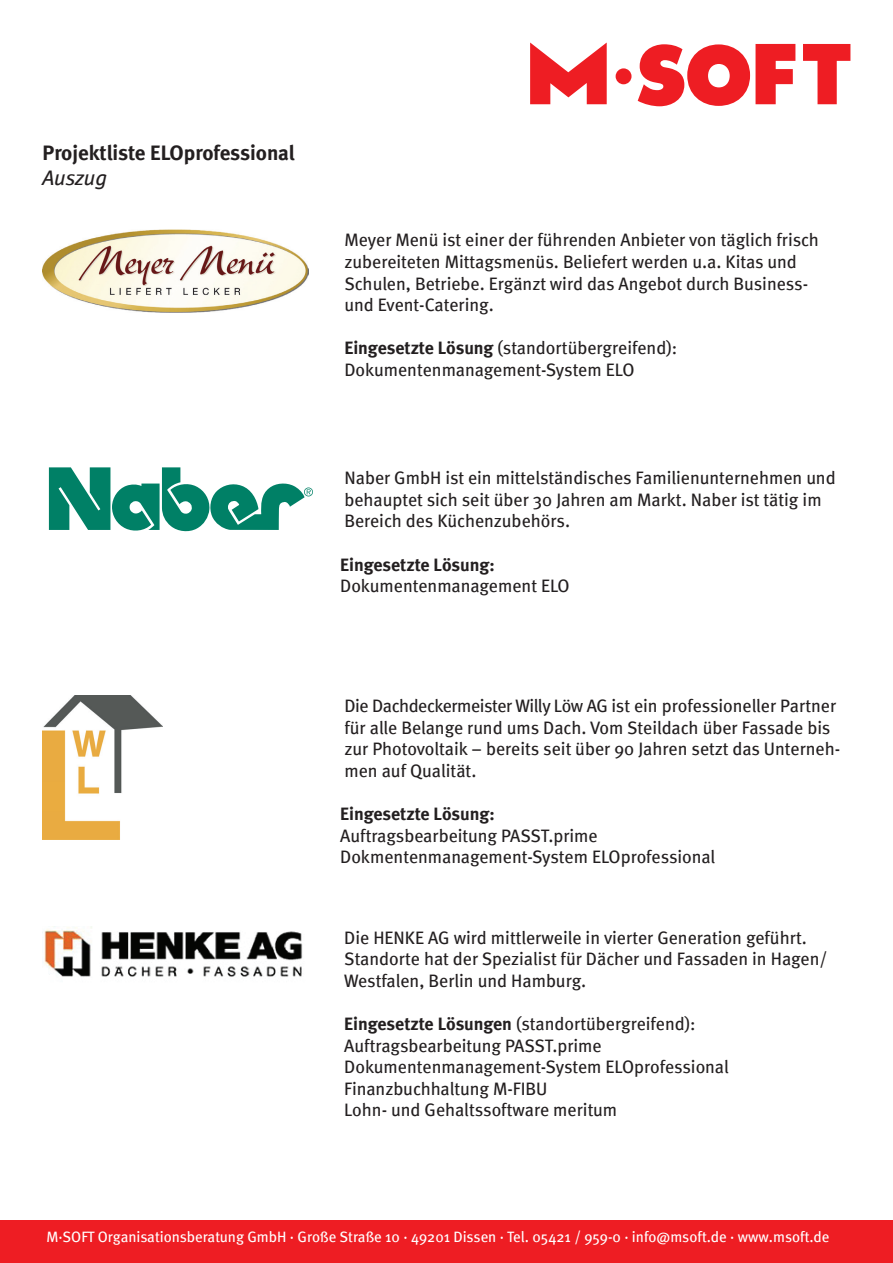
<style>
.page{position:relative;width:893px;height:1263px;background:#fff}
.page>*{position:absolute;margin:0;border:0;box-sizing:border-box;transform-origin:0 0}
.t1{font:700 21px "Meta";letter-spacing:-.005em;color:#231f20}
.t2{font:italic 21px "Meta";color:#231f20}
.t3{font:18px/21.6px "Meta";color:#231f20}
.t4{font:700 18px "Meta";letter-spacing:-.005em;color:#231f20}
.t5{font:15px "Meta";color:#fff}
.s1{font-weight:700}
</style>
<div class="page">
<svg style="left:530px;top:43px;width:320px;height:63px"></svg>
<img style="left:43px;top:230px;width:265px;height:83px">
<svg style="left:49px;top:467px;width:264px;height:64px"></svg>
<img style="left:43px;top:695px;width:120px;height:144px">
<div style="left:0;top:1220px;width:893px;height:43px;background:#ee1d23"></div>
<img style="left:44px;top:927px;width:259px;height:50px">
<p class="t1" style="left:43px;top:140px;width:254px">Projektliste ELOprofessional</p>
<p class="t2" style="left:43px;top:166px;width:66px">Auszug</p>
<p class="t3" style="left:344px;top:229px;width:476px">Meyer Menü ist einer der führenden Anbieter von täglich frisch zubereiteten Mittagsmenüs. Beliefert werden u.a. Kitas und Schulen, Betriebe. Ergänzt wird das Angebot durch Business&shy;und Event-Catering.</p>
<p class="t3" style="left:344px;top:337px;width:334px"><span class="s1">Eingesetzte Lösung</span> (standortübergreifend):<br>Dokumentenmanagement-System ELO</p>
<p class="t3" style="left:344px;top:467px;width:493px">Naber GmbH ist ein mittelständisches Familienunternehmen und behauptet sich seit über 30 Jahren am Markt. Naber ist tätig im<br>Bereich des Küchenzubehörs.</p>
<p class="t4" style="left:340px;top:554px;width:156px">Eingesetzte Lösung:</p>
<p class="t3" style="left:340px;top:575px;width:231px">Dokumentenmanagement ELO</p>
<p class="t3" style="left:344px;top:695px;width:497px">Die Dachdeckermeister Willy Löw AG ist ein professioneller Partner für alle Belange rund ums Dach. Vom Steildach über Fassade bis zur Photovoltaik – bereits seit über 90 Jahren setzt das Unterneh&shy;men auf Qualität.</p>
<p class="t4" style="left:340px;top:803px;width:156px">Eingesetzte Lösung:</p>
<p class="t3" style="left:340px;top:824px;width:377px">Auftragsbearbeitung PASST.prime<br>Dokmentenmanagement-System ELOprofessional</p>
<p class="t3" style="left:344px;top:926px;width:485px">Die HENKE AG wird mittlerweile in vierter Generation geführt.<br>Standorte hat der Spezialist für Dächer und Fassaden in Hagen/<br>Westfalen, Berlin und Hamburg.</p>
<p class="t3" style="left:344px;top:1013px;width:386px"><span class="s1">Eingesetzte Lösungen</span> (standortübergreifend):<br>Auftragsbearbeitung PASST.prime Dokumentenmanagement-System ELOprofessional Finanzbuchhaltung M-FIBU<br>Lohn- und Gehaltssoftware meritum</p>
<p class="t5" style="left:46px;top:1228px;width:785px">M·SOFT Organisationsberatung GmbH · Große Straße 10 · 49201 Dissen · Tel. 05421 / 959-0 · info@msoft.de · www.msoft.de</p>
</div>
